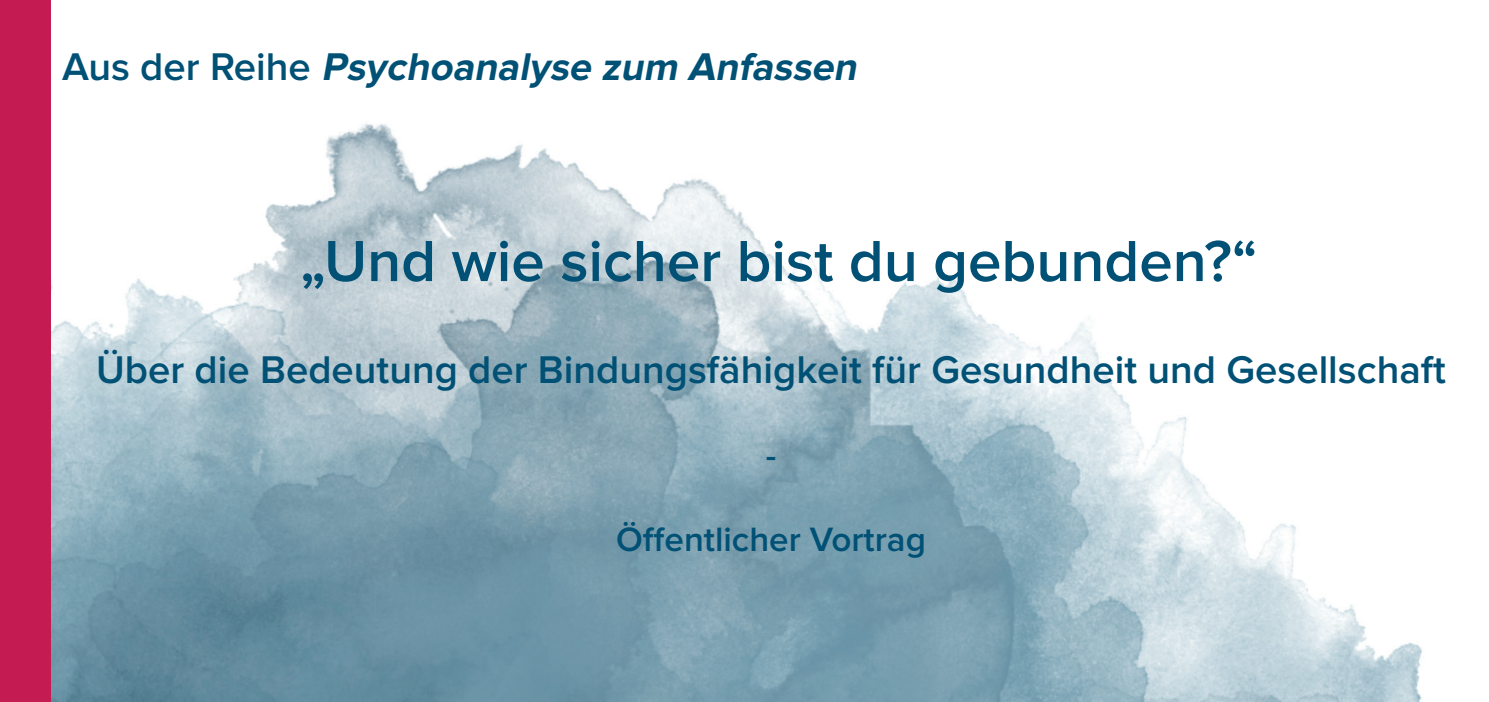
<style>
.page{position:relative;width:1489px;height:702px;background:#fff}
.page>*{position:absolute;margin:0;border:0;box-sizing:border-box;transform-origin:0 0}
.t1{font:600 60px "Proxima Nova";color:#005175}
.t2{font:600 40px "Proxima Nova";color:#005175}
.t3{font:italic 700 40px "Proxima Nova";color:#005175}
.t4{font:600 35px "Proxima Nova";color:#005175}
.s1{font-weight:600;font-style:normal}
</style>
<div class="page">
<img style="left:50px;top:0;width:1372px;height:702px">
<div style="left:0;top:0;width:50px;height:702px;background:#c51b53"></div>
<p class="t3" style="left:62px;top:48px;width:803px"><span class="s1">A u s d e r Re i h e</span> Psychoanalyse zum Anfassen</p>
<h1 class="t1" style="left:300px;top:226px;width:959px">„Und wie sicher bist du gebunden?“</h1>
<p class="t2" style="left:96px;top:347px;width:1351px">Über die Bedeutung der Bindungsfähigkeit für Gesundheit und Gesellschaft</p>
<p class="t4" style="left:765px;top:435px;width:12px">-</p>
<p class="t4" style="left:616px;top:519px;width:311px">Öffentlicher Vortrag</p>
</div>
